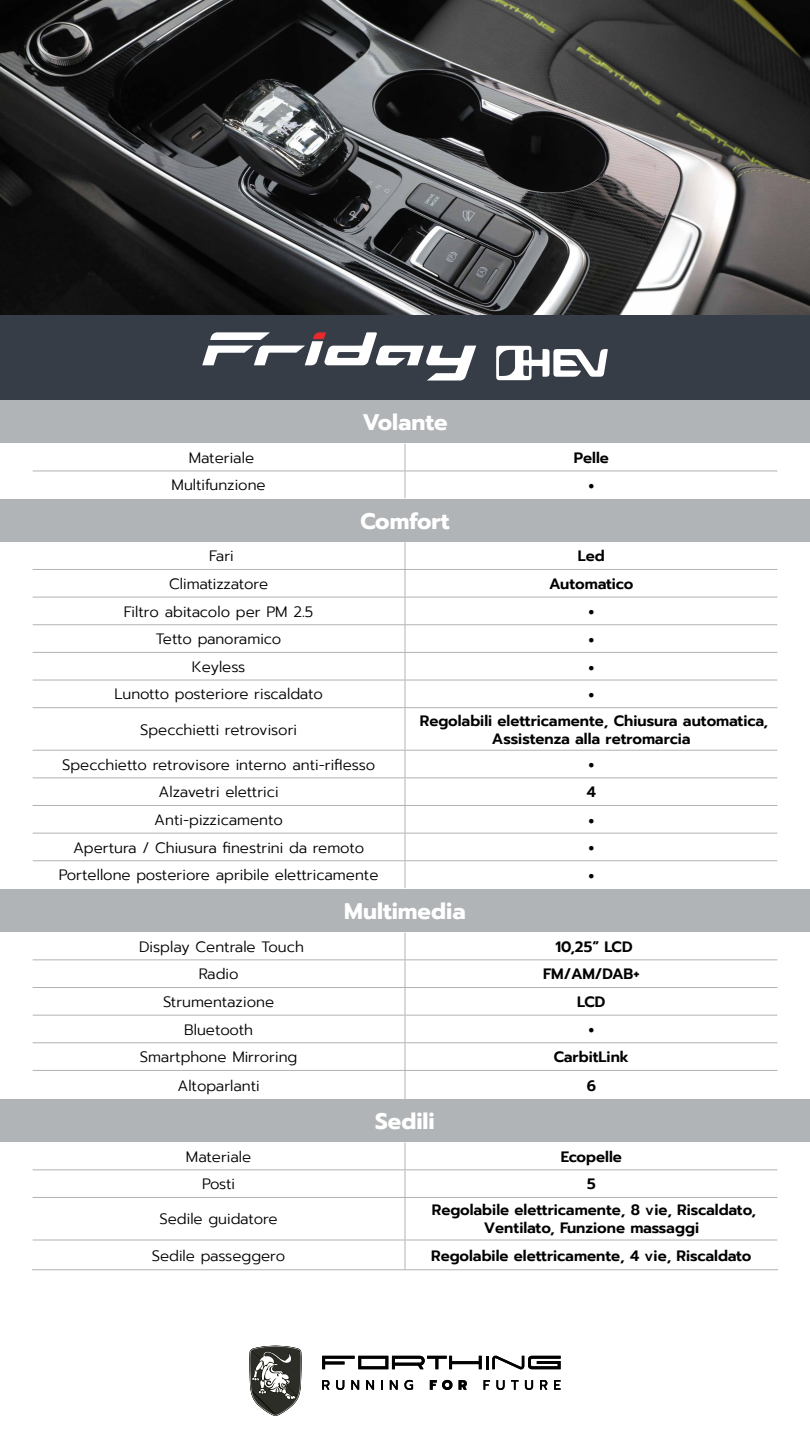
<style>
.page{position:relative;width:810px;height:1448px;background:#fff}
.page>*{position:absolute;margin:0;border:0;box-sizing:border-box;transform-origin:0 0}
.t1{font:700 22.5px "Prompt";color:#fff}
.t2{font:600 22.5px "Prompt";color:#000}
.t3{font:300 15px "Prompt";color:#000}
.t4{font:600 15px/18px "Prompt";color:#000;text-align:center}
</style>
<div class="page">
<hr style="left:33px;top:1169px;width:372px;height:1px;background:#b2b2b2">
<hr style="left:405px;top:1169px;width:372px;height:1px;background:#b2b2b2">
<svg style="left:405px;top:1142px;width:1px;height:55px"></svg>
<hr style="left:33px;top:1197px;width:372px;height:1px;background:#b2b2b2">
<hr style="left:405px;top:1197px;width:372px;height:1px;background:#b2b2b2">
<hr style="left:405px;top:1198px;width:1px;height:41px;background:#b2b2b2">
<hr style="left:33px;top:1239px;width:372px;height:1px;background:#b2b2b2">
<hr style="left:405px;top:1239px;width:372px;height:1px;background:#b2b2b2">
<svg style="left:405px;top:1240px;width:1px;height:29px"></svg>
<hr style="left:32px;top:1269px;width:373px;height:1px;background:#b2b2b2">
<hr style="left:405px;top:1269px;width:373px;height:1px;background:#b2b2b2">
<hr style="left:33px;top:569px;width:372px;height:1px;background:#b2b2b2">
<hr style="left:405px;top:569px;width:372px;height:1px;background:#b2b2b2">
<hr style="left:33px;top:597px;width:372px;height:1px;background:#b2b2b2">
<hr style="left:405px;top:597px;width:372px;height:1px;background:#b2b2b2">
<hr style="left:33px;top:624px;width:372px;height:1px;background:#b2b2b2">
<hr style="left:405px;top:624px;width:372px;height:1px;background:#b2b2b2">
<hr style="left:33px;top:652px;width:372px;height:1px;background:#b2b2b2">
<hr style="left:405px;top:652px;width:372px;height:1px;background:#b2b2b2">
<hr style="left:33px;top:680px;width:372px;height:1px;background:#b2b2b2">
<hr style="left:405px;top:680px;width:372px;height:1px;background:#b2b2b2">
<svg style="left:405px;top:542px;width:1px;height:165px"></svg>
<hr style="left:33px;top:707px;width:372px;height:1px;background:#b2b2b2">
<hr style="left:405px;top:707px;width:372px;height:1px;background:#b2b2b2">
<hr style="left:405px;top:708px;width:1px;height:42px;background:#b2b2b2">
<hr style="left:33px;top:750px;width:372px;height:1px;background:#b2b2b2">
<hr style="left:405px;top:750px;width:372px;height:1px;background:#b2b2b2">
<hr style="left:33px;top:777px;width:372px;height:1px;background:#b2b2b2">
<hr style="left:405px;top:777px;width:372px;height:1px;background:#b2b2b2">
<hr style="left:33px;top:805px;width:372px;height:1px;background:#b2b2b2">
<hr style="left:405px;top:805px;width:372px;height:1px;background:#b2b2b2">
<hr style="left:33px;top:833px;width:372px;height:1px;background:#b2b2b2">
<hr style="left:405px;top:833px;width:372px;height:1px;background:#b2b2b2">
<hr style="left:33px;top:860px;width:372px;height:1px;background:#b2b2b2">
<hr style="left:405px;top:860px;width:372px;height:1px;background:#b2b2b2">
<svg style="left:405px;top:750px;width:1px;height:138px"></svg>
<hr style="left:33px;top:471px;width:372px;height:1px;background:#b2b2b2">
<hr style="left:405px;top:471px;width:372px;height:1px;background:#b2b2b2">
<svg style="left:405px;top:444px;width:1px;height:54px"></svg>
<hr style="left:33px;top:959px;width:372px;height:1px;background:#b2b2b2">
<hr style="left:405px;top:959px;width:372px;height:1px;background:#b2b2b2">
<hr style="left:33px;top:987px;width:372px;height:1px;background:#b2b2b2">
<hr style="left:405px;top:987px;width:372px;height:1px;background:#b2b2b2">
<hr style="left:33px;top:1015px;width:372px;height:1px;background:#b2b2b2">
<hr style="left:405px;top:1015px;width:372px;height:1px;background:#b2b2b2">
<hr style="left:33px;top:1042px;width:372px;height:1px;background:#b2b2b2">
<hr style="left:405px;top:1042px;width:372px;height:1px;background:#b2b2b2">
<hr style="left:33px;top:1070px;width:372px;height:1px;background:#b2b2b2">
<hr style="left:405px;top:1070px;width:372px;height:1px;background:#b2b2b2">
<svg style="left:405px;top:932px;width:1px;height:167px"></svg>
<img style="left:0;top:0;width:810px;height:315px">
<div style="left:0;top:315px;width:810px;height:85px;background:#373d47"></div>
<div style="left:0;top:499px;width:810px;height:42px;background:#b0b4b6"></div>
<div style="left:0;top:400px;width:810px;height:43px;background:#b0b4b6"></div>
<svg style="left:249px;top:1345px;width:53px;height:71px"></svg>
<svg style="left:322px;top:1355px;width:239px;height:14px"></svg>
<svg style="left:322px;top:1380px;width:8px;height:10px"></svg>
<svg style="left:336px;top:1380px;width:8px;height:10px"></svg>
<svg style="left:351px;top:1380px;width:8px;height:10px"></svg>
<svg style="left:366px;top:1380px;width:8px;height:10px"></svg>
<svg style="left:381px;top:1380px;width:2px;height:10px"></svg>
<svg style="left:390px;top:1380px;width:8px;height:10px"></svg>
<svg style="left:404px;top:1380px;width:9px;height:10px"></svg>
<svg style="left:430px;top:1380px;width:22px;height:10px"></svg>
<svg style="left:459px;top:1380px;width:8px;height:10px"></svg>
<svg style="left:484px;top:1380px;width:6px;height:10px"></svg>
<svg style="left:496px;top:1380px;width:9px;height:10px"></svg>
<svg style="left:511px;top:1380px;width:8px;height:10px"></svg>
<svg style="left:525px;top:1380px;width:8px;height:10px"></svg>
<svg style="left:540px;top:1380px;width:7px;height:10px"></svg>
<svg style="left:554px;top:1380px;width:7px;height:10px"></svg>
<div style="left:0;top:889px;width:810px;height:43px;background:#b0b4b6"></div>
<div style="left:0;top:1099px;width:810px;height:43px;background:#b0b4b6"></div>
<svg style="left:496px;top:346px;width:112px;height:34px"></svg>
<svg style="left:202px;top:332px;width:274px;height:48px"></svg>
<h1 class="t1" style="left:362px;top:406px;width:87px">Volante</h1>
<p class="t3" style="left:189px;top:446px;width:67px">Materiale</p>
<p class="t4" style="left:574px;top:449px;width:37px">Pelle</p>
<p class="t3" style="left:172px;top:474px;width:96px">Multifunzione</p>
<h1 class="t2" style="left:588px;top:469px;width:7px">•</h1>
<h1 class="t1" style="left:361px;top:504px;width:90px">Comfort</h1>
<p class="t3" style="left:209px;top:545px;width:26px">Fari</p>
<p class="t4" style="left:578px;top:547px;width:29px">Led</p>
<p class="t3" style="left:169px;top:572px;width:101px">Climatizzatore</p>
<p class="t4" style="left:549px;top:575px;width:86px">Automatico</p>
<p class="t3" style="left:124px;top:600px;width:191px">Filtro abitacolo per PM 2.5</p>
<h1 class="t2" style="left:588px;top:595px;width:7px">•</h1>
<p class="t3" style="left:156px;top:628px;width:127px">Tetto panoramico</p>
<h1 class="t2" style="left:588px;top:622px;width:7px">•</h1>
<p class="t3" style="left:192px;top:655px;width:55px">Keyless</p>
<h1 class="t2" style="left:588px;top:650px;width:7px">•</h1>
<p class="t3" style="left:114px;top:683px;width:210px">Lunotto posteriore riscaldato</p>
<h1 class="t2" style="left:588px;top:678px;width:7px">•</h1>
<p class="t3" style="left:140px;top:718px;width:158px">Specchietti retrovisori</p>
<p class="t4" style="left:420px;top:711px;width:350px">Regolabili elettricamente, Chiusura automatica,<br>Assistenza alla retromarcia</p>
<p class="t3" style="left:62px;top:753px;width:315px">Specchietto retrovisore interno anti-riflesso</p>
<h1 class="t2" style="left:588px;top:748px;width:7px">•</h1>
<p class="t3" style="left:159px;top:781px;width:121px">Alzavetri elettrici</p>
<p class="t4" style="left:587px;top:783px;width:11px">4</p>
<p class="t3" style="left:154px;top:808px;width:130px">Anti-pizzicamento</p>
<h1 class="t2" style="left:588px;top:803px;width:7px">•</h1>
<p class="t3" style="left:73px;top:836px;width:293px">Apertura / Chiusura finestrini da remoto</p>
<h1 class="t2" style="left:588px;top:831px;width:7px">•</h1>
<p class="t3" style="left:59px;top:864px;width:321px">Portellone posteriore apribile elettricamente</p>
<h1 class="t2" style="left:588px;top:858px;width:7px">•</h1>
<h1 class="t1" style="left:344px;top:894px;width:123px">Multimedia</h1>
<p class="t3" style="left:139px;top:935px;width:166px">Display Centrale Touch</p>
<p class="t4" style="left:555px;top:938px;width:79px">10,25” LCD</p>
<p class="t3" style="left:199px;top:963px;width:41px">Radio</p>
<p class="t4" style="left:543px;top:965px;width:98px">FM/AM/DAB+</p>
<p class="t3" style="left:163px;top:990px;width:113px">Strumentazione</p>
<p class="t4" style="left:577px;top:993px;width:30px">LCD</p>
<p class="t3" style="left:184px;top:1018px;width:70px">Bluetooth</p>
<h1 class="t2" style="left:588px;top:1013px;width:7px">•</h1>
<p class="t3" style="left:140px;top:1046px;width:159px">Smartphone Mirroring</p>
<p class="t4" style="left:554px;top:1048px;width:77px">CarbitLink</p>
<p class="t3" style="left:177px;top:1074px;width:84px">Altoparlanti</p>
<p class="t4" style="left:587px;top:1077px;width:11px">6</p>
<h1 class="t1" style="left:375px;top:1104px;width:61px">Sedili</h1>
<p class="t3" style="left:186px;top:1145px;width:67px">Materiale</p>
<p class="t4" style="left:561px;top:1147px;width:63px">Ecopelle</p>
<p class="t3" style="left:202px;top:1173px;width:35px">Posti</p>
<p class="t4" style="left:587px;top:1175px;width:10px">5</p>
<p class="t3" style="left:160px;top:1208px;width:120px">Sedile guidatore</p>
<p class="t4" style="left:432px;top:1201px;width:326px">Regolabile elettricamente, 8 vie, Riscaldato,<br>Ventilato, Funzione massaggi</p>
<p class="t3" style="left:152px;top:1244px;width:135px">Sedile passeggero</p>
<p class="t4" style="left:431px;top:1246px;width:322px">Regolabile elettricamente, 4 vie, Riscaldato</p>
</div>
